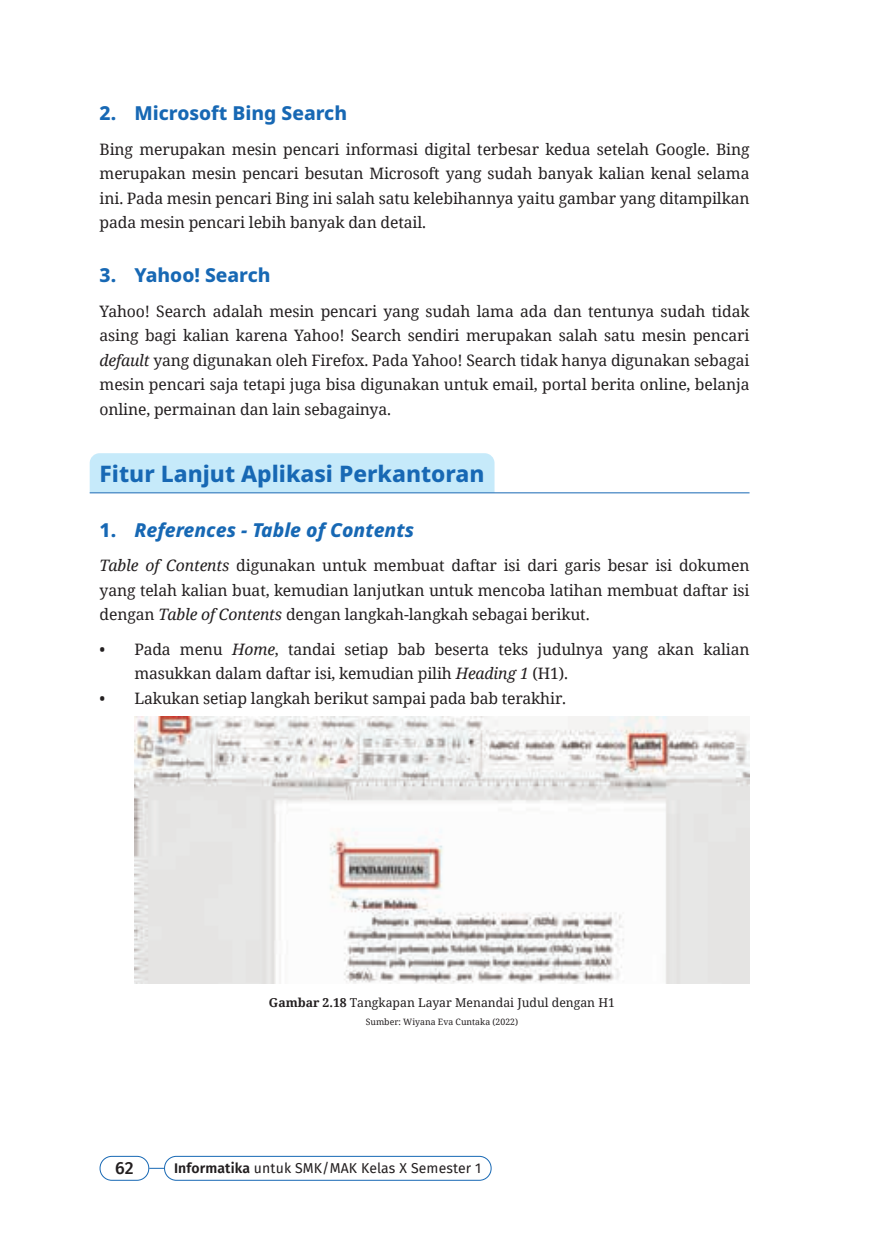
<style>
.page{position:relative;width:874px;height:1241px;background:#fff}
.page>*{position:absolute;margin:0;border:0;box-sizing:border-box;transform-origin:0 0}
.t1{font:800 22.75px "Noto Sans";color:#1768b4}
.t2{font:800 19.25px "Noto Sans";color:#1768b4}
.t3{font:italic 800 19.25px "Noto Sans";color:#1768b4}
.t4{font:500 17.5px "Fira Sans";color:#231f20}
.t5{font:15.75px/24.5px "Noto Serif";letter-spacing:-.01em;color:#231f20;text-align:justify}
.t6{font:14px "Fira Sans";letter-spacing:.01em;color:#231f20}
.t7{font:12.25px "Noto Serif";color:#231f20}
.t8{font:8.75px "Noto Serif";color:#231f20}
.s1{font-style:italic}
.s2{font-style:normal}
.s3{font-weight:700}
.s4{font-weight:600}
</style>
<div class="page">
<svg style="left:149px;top:1168px;width:15px;height:1px"></svg>
<div style="left:100px;top:1156px;width:49px;height:25px;border:1px solid #1768b4;border-radius:12px"></div>
<div style="left:164px;top:1156px;width:327px;height:25px;border:1px solid #1768b4;border-radius:12px"></div>
<div style="left:90px;top:453px;width:404px;height:39px;background:#c6eafa"></div>
<hr style="left:90px;top:492px;width:659px;height:1px;background:#1768b4">
<img style="left:134px;top:717px;width:615px;height:267px">
<p class="t2" style="left:100px;top:102px;width:249px">2. Microsoft Bing Search</p>
<p class="t5" style="left:100px;top:136px;width:651px">Bing merupakan mesin pencari informasi digital terbesar kedua setelah Google. Bing merupakan mesin pencari besutan Microsoft yang sudah banyak kalian kenal selama ini. Pada mesin pencari Bing ini salah satu kelebihannya yaitu gambar yang ditampilkan pada mesin pencari lebih banyak dan detail.</p>
<p class="t2" style="left:100px;top:264px;width:172px">3. Yahoo! Search</p>
<p class="t5" style="left:100px;top:298px;width:651px">Yahoo! Search adalah mesin pencari yang sudah lama ada dan tentunya sudah tidak asing bagi kalian karena Yahoo! Search sendiri merupakan salah satu mesin pencari <span class="s1">default</span> yang digunakan oleh Firefox. Pada Yahoo! Search tidak hanya digunakan sebagai mesin pencari saja tetapi juga bisa digunakan untuk email, portal berita online, belanja online, permainan dan lain sebagainya.</p>
<h1 class="t1" style="left:100px;top:461px;width:386px">Fitur Lanjut Aplikasi Perkantoran</h1>
<p class="t3" style="left:100px;top:516px;width:316px"><span class="s2">1.</span> References - Table of Contents</p>
<p class="t5" style="left:100px;top:553px;width:651px"><span class="s1">Table of Contents</span> digunakan untuk membuat daftar isi dari garis besar isi dokumen yang telah kalian buat, kemudian lanjutkan untuk mencoba latihan membuat daftar isi dengan <span class="s1">Table of Contents</span> dengan langkah-langkah sebagai berikut.</p>
<p class="t5" style="left:134px;top:636px;width:617px;text-indent:-35px">• Pada menu <span class="s1">Home</span>, tandai setiap bab beserta teks judulnya yang akan kalian masukkan dalam daftar isi, kemudian pilih <span class="s1">Heading 1</span> (H1).</p>
<p class="t5" style="left:100px;top:685px;width:468px">• Lakukan setiap langkah berikut sampai pada bab terakhir.</p>
<p class="t7" style="left:269px;top:994px;width:348px"><span class="s3">Gambar 2.18</span> Tangkapan Layar Menandai Judul dengan H1</p>
<p class="t8" style="left:366px;top:1016px;width:154px">Sumber: Wiyana Eva Cuntaka (2022)</p>
<p class="t4" style="left:115px;top:1154px;width:20px">62</p>
<p class="t6" style="left:174px;top:1158px;width:309px"><span class="s4">Informatika</span> untuk SMK/MAK Kelas X Semester 1</p>
</div>
